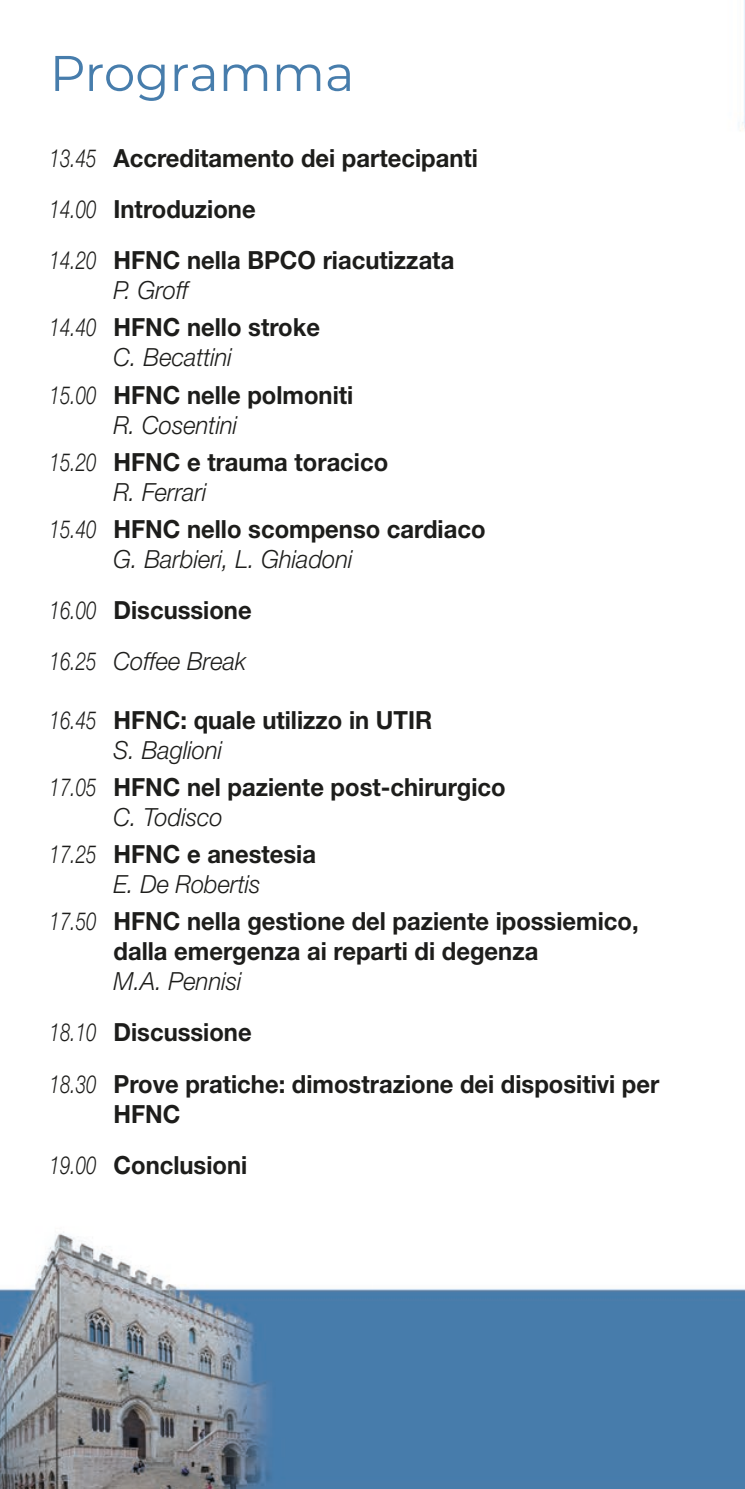
<style>
.page{position:relative;width:745px;height:1489px;background:#fff}
.page>*{position:absolute;margin:0;border:0;box-sizing:border-box;transform-origin:0 0}
.t1{font:50px "Montserrat";color:#477dac}
.t2{font:700 25px/51.2px "Helvetica Neue LT Std";color:#1d1d1b;scale:.95 1}
.t3{font:italic 300 25px/51.2px "Helvetica Neue LT Std";color:#1d1d1b;scale:.95 1}
.t4{font:italic 300 25px/30px "Helvetica Neue LT Std";color:#1d1d1b;text-align:center;scale:.75 1}
.s1{font-weight:300;font-style:italic}
.s2{font-weight:700;font-style:normal}
</style>
<div class="page">
<img style="left:0;top:121px;width:744px;height:1367px">
<h1 class="t1" style="left:50px;top:39px;width:306px">Programma</h1>
<p class="t2" style="left:50px;top:132px;width:452px"><span class="s1">13.45</span> Accreditamento dei partecipanti<br><span class="s1">14.00</span> Introduzione<br><span class="s1">14.20</span> HFNC nella BPCO riacutizzata</p>
<p class="t2" style="left:50px;top:271px;width:286px;line-height:37px;text-indent:64px"><span class="s1">P. Groff<br>14.40</span> HFNC nello stroke</p>
<p class="t2" style="left:50px;top:338px;width:321px;line-height:37px;text-indent:64px"><span class="s1">C. Becattini<br>15.00</span> HFNC nelle polmoniti</p>
<p class="t2" style="left:50px;top:405px;width:358px;line-height:37px;text-indent:64px"><span class="s1">R. Cosentini<br>15.20</span> HFNC e trauma toracico</p>
<p class="t2" style="left:50px;top:472px;width:460px;line-height:37px;text-indent:64px"><span class="s1">R. Ferrari<br>15.40</span> HFNC nello scompenso cardiaco</p>
<p class="t3" style="left:50px;top:533px;width:320px;text-indent:64px">G. Barbieri, L. Ghiadoni<br>16.00 <span class="s2">Discussione<br></span>16.25 Coffee Break</p>
<p class="t2" style="left:113px;top:704px;width:337px;line-height:30px;text-indent:-64px"><span class="s1">16.45</span> HFNC: quale utilizzo in UTIR<br><span class="s1">S. Baglioni</span></p>
<p class="t2" style="left:113px;top:771px;width:414px;line-height:30px;text-indent:-64px"><span class="s1">17.05</span> HFNC nel paziente post-chirurgico<br><span class="s1">C. Todisco</span></p>
<p class="t4" style="left:50px;top:838px;width:356px">17.25 <span class="s2">HFNC e anestesia<br></span>E. De Robertis</p>
<p class="t2" style="left:113px;top:905px;width:554px;line-height:30px;text-indent:-64px"><span class="s1">17.50</span> HFNC nella gestione del paziente ipossiemico, dalla emergenza ai reparti di degenza</p>
<p class="t2" style="left:50px;top:955px;width:643px;text-indent:64px"><span class="s1">M.A. Pennisi<br>18.10</span> Discussione<br><span class="s1">18.30</span> Prove pratiche: dimostrazione dei dispositivi per</p>
<p class="t2" style="left:50px;top:1087px;width:209px;text-align:center">HFNC<br><span class="s1">19.00</span> Conclusioni</p>
</div>
